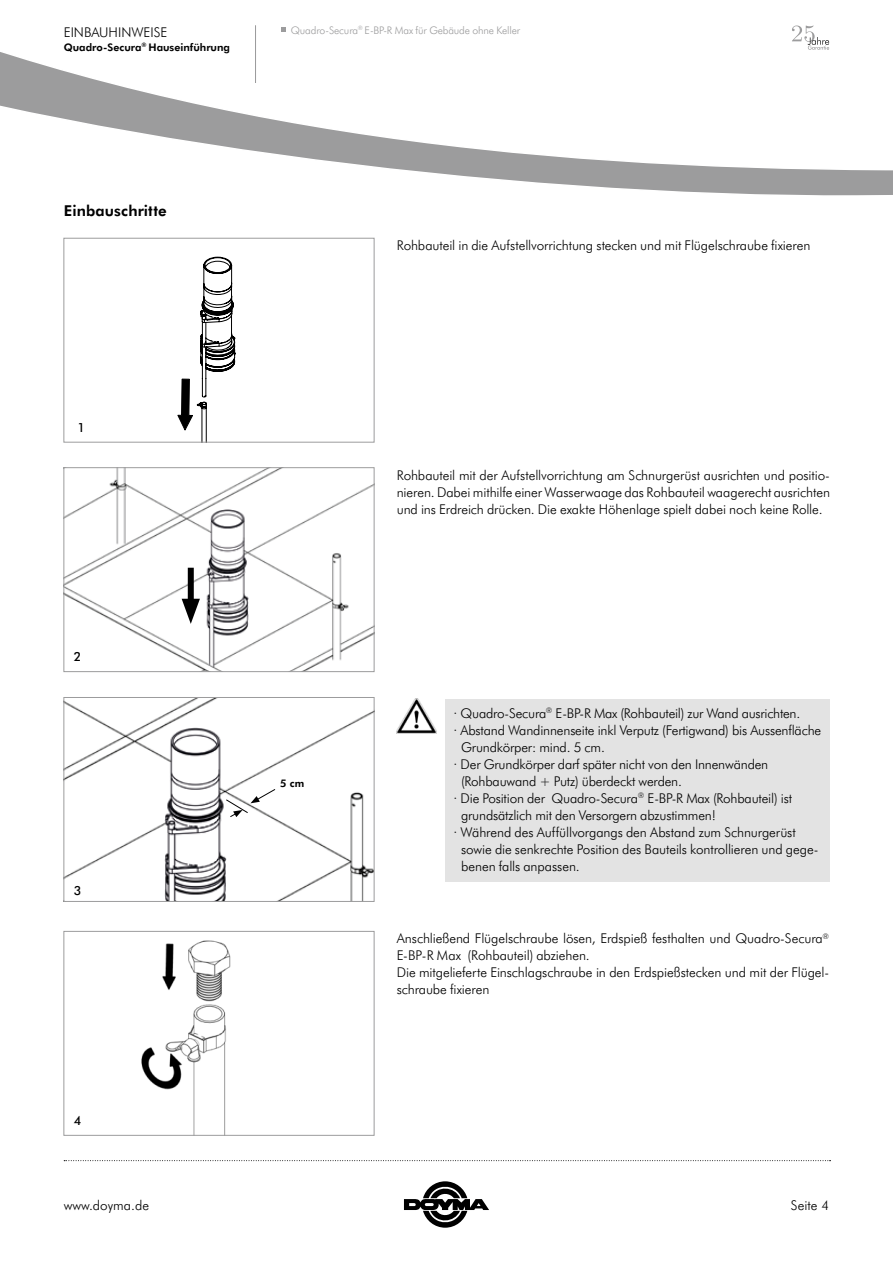
<style>
.page{position:relative;width:893px;height:1263px;background:#fff}
.page>*{position:absolute;margin:0;border:0;box-sizing:border-box;transform-origin:0 0}
.t1{font:700 15px "Futura BT";letter-spacing:.005em;color:#000}
.t2{font:300 13.5px/17px "Futura BT";letter-spacing:-.015em;color:#000;text-align:justify}
.t3{font:500 12.6px "Futura BT";color:#000}
.t4{font:300 10.5px "Futura BT";letter-spacing:-.015em;color:#9c9c9d}
.t5{font:700 10.5px "Futura BT";color:#000}
</style>
<div class="page">
<svg style="left:0;top:25px;width:893px;height:171px"></svg>
<svg style="left:404px;top:1181px;width:85px;height:47px"></svg>
<svg style="left:64px;top:1160px;width:767px;height:1px"></svg>
<hr style="left:255px;top:26px;width:1px;height:57px;background:#9c9c9d">
<svg style="left:281px;top:28px;width:5px;height:4px"></svg>
<img style="left:66px;top:699px;width:306px;height:200px">
<div style="left:64px;top:697px;width:310px;height:204px;border:1px solid #9c9c9d"></div>
<svg style="left:177px;top:257px;width:59px;height:183px"></svg>
<div style="left:64px;top:238px;width:310px;height:204px;border:1px solid #9c9c9d"></div>
<img style="left:66px;top:470px;width:306px;height:200px">
<div style="left:64px;top:468px;width:310px;height:204px;border:1px solid #9c9c9d"></div>
<img style="left:141px;top:940px;width:90px;height:193px">
<div style="left:64px;top:931px;width:310px;height:204px;border:1px solid #9c9c9d"></div>
<div style="left:70px;top:651px;width:15px;height:15px;background:#fff"></div>
<div style="left:70px;top:885px;width:15px;height:15px;background:#fff"></div>
<div style="left:445px;top:699px;width:385px;height:182px;background:#e3e3e3"></div>
<img style="left:397px;top:699px;width:40px;height:35px">
<svg style="left:226px;top:789px;width:50px;height:28px"></svg>
<div style="left:188px;top:568px;width:6px;height:41px;background:#000"></div>
<svg style="left:182px;top:599px;width:18px;height:25px"></svg>
<p class="t2" style="left:64px;top:23px;width:105px">EINBAUHINWEISE</p>
<p class="t5" style="left:64px;top:40px;width:168px">Quadro-Secura<sup>®</sup> Hauseinführung</p>
<p class="t1" style="left:64px;top:200px;width:104px">Einbauschritte</p>
<p class="t4" style="left:291px;top:23px;width:231px">Quadro-Secura<sup>®</sup> E-BP-R Max für Gebäude ohne Keller</p>
<p class="t2" style="left:397px;top:236px;width:415px">Rohbauteil in die Aufstellvorrichtung stecken und mit Flügelschraube fixieren</p>
<p class="t3" style="left:77px;top:418px;width:9px">1</p>
<p class="t3" style="left:74px;top:648px;width:9px">2</p>
<p class="t3" style="left:74px;top:882px;width:9px">3</p>
<p class="t3" style="left:74px;top:1111px;width:9px">4</p>
<p class="t5" style="left:280px;top:775px;width:26px">5 cm</p>
<p class="t2" style="left:397px;top:466px;width:435px">Rohbauteil mit der Aufstellvorrichtung am Schnurgerüst ausrichten und positio&shy;nieren. Dabei mithilfe einer Wasserwaage das Rohbauteil waagerecht ausrichten und ins Erdreich drücken. Die exakte Höhenlage spielt dabei noch keine Rolle.</p>
<p class="t2" style="left:454px;top:704px;width:348px">· Quadro-Secura<sup>®</sup> E-BP-R Max (Rohbauteil) zur Wand ausrichten.</p>
<p class="t2" style="left:454px;top:721px;width:369px">· Abstand Wandinnenseite inkl Verputz (Fertigwand) bis Aussenfläche</p>
<p class="t2" style="left:461px;top:738px;width:145px">Grundkörper: mind. 5 cm.</p>
<p class="t2" style="left:454px;top:755px;width:316px">· Der Grundkörper darf später nicht von den Innenwänden</p>
<p class="t2" style="left:461px;top:772px;width:222px">(Rohbauwand + Putz) überdeckt werden.</p>
<p class="t2" style="left:454px;top:789px;width:340px">· Die Position der Quadro-Secura<sup>®</sup> E-BP-R Max (Rohbauteil) ist</p>
<p class="t2" style="left:461px;top:806px;width:256px">grundsätzlich mit den Versorgern abzustimmen!</p>
<p class="t2" style="left:454px;top:823px;width:344px">· Während des Auffüllvorgangs den Abstand zum Schnurgerüst</p>
<p class="t2" style="left:461px;top:840px;width:359px">sowie die senkrechte Position des Bauteils kontrollieren und gege-</p>
<p class="t2" style="left:461px;top:857px;width:120px">benen falls anpassen.</p>
<p class="t2" style="left:397px;top:929px;width:434px;text-align:left">Anschließend Flügelschraube lösen, Erdspieß festhalten und Quadro-Secura<sup>® </sup>E-BP-R Max (Rohbauteil) abziehen.<br>Die mitgelieferte Einschlagschraube in den Erdspießstecken und mit der Flügel&shy;schraube fixieren</p>
<p class="t2" style="left:64px;top:1196px;width:87px">www.doyma.de</p>
<p class="t2" style="left:791px;top:1196px;width:40px">Seite 4</p>
</div>
